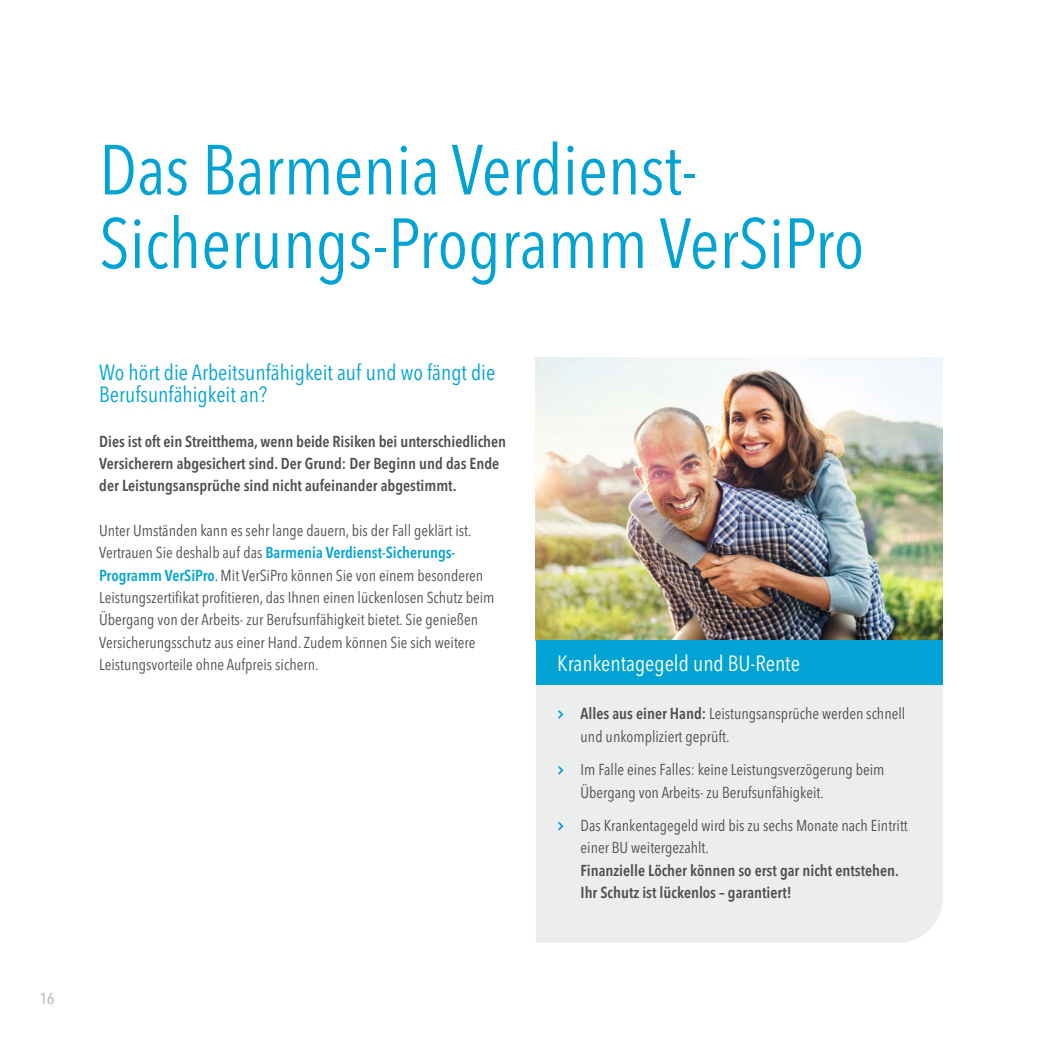
<style>
.page{position:relative;width:1042px;height:1042px;background:#fff}
.page>*{position:absolute;margin:0;border:0;box-sizing:border-box;transform-origin:0 0}
.t1{font:condensed 70px/73.5px "Avenir Next LT Pro";color:#00a3d4}
.t2{font:condensed 21.88px/22.4px "Avenir Next LT Pro";color:#00a3d4}
.t3{font:condensed 21.88px "Avenir Next LT Pro";color:#fff}
.t4{font:condensed 15.75px/22.4px "Avenir Next LT Pro";color:#4e4e4d}
.t5{font:600 condensed 15.75px/22.4px "Avenir Next LT Pro";color:#4e4e4d}
.t6{font:condensed 15.75px "Avenir Next LT Pro";color:#c5c5c5}
.s1{font-weight:600;color:#00a3d4}
.s2{font-weight:600}
</style>
<div class="page">
<img style="left:536px;top:357px;width:407px;height:283px">
<div style="left:536px;top:685px;width:407px;height:258px;background:#eceded"></div>
<svg style="left:558px;top:710px;width:5px;height:8px"></svg>
<svg style="left:558px;top:766px;width:5px;height:8px"></svg>
<svg style="left:558px;top:822px;width:5px;height:8px"></svg>
<div style="left:536px;top:640px;width:407px;height:45px;background:#00a3d4"></div>
<p class="t6" style="left:40px;top:989px;width:16px">16</p>
<h1 class="t1" style="left:99px;top:133px;width:766px">Das Barmenia Verdienst-<br>Sicherungs-Programm VerSiPro</h1>
<h2 class="t2" style="left:99px;top:361px;width:397px">Wo hört die Arbeitsunfähigkeit auf und wo fängt die<br>Berufsunfähigkeit an?</h2>
<p class="t5" style="left:99px;top:430px;width:408px">Dies ist oft ein Streitthema, wenn beide Risiken bei unterschiedlichen<br>Versicherern abgesichert sind. Der Grund: Der Beginn und das Ende der Leistungsansprüche sind nicht aufeinander abgestimmt.</p>
<p class="t4" style="left:99px;top:519px;width:397px">Unter Umständen kann es sehr lange dauern, bis der Fall geklärt ist.<br>Vertrauen Sie deshalb auf das <span class="s1">Barmenia Verdienst-Sicherungs-Programm VerSiPro</span>. Mit VerSiPro können Sie von einem besonderen Leistungszertifikat profitieren, das Ihnen einen lückenlosen Schutz beim Übergang von der Arbeits- zur Berufsunfähigkeit bietet. Sie genießen Versicherungsschutz aus einer Hand. Zudem können Sie sich weitere Leistungsvorteile ohne Aufpreis sichern.</p>
<h2 class="t3" style="left:557px;top:650px;width:244px">Krankentagegeld und BU-Rente</h2>
<p class="t4" style="left:580px;top:703px;width:326px"><span class="s2">Alles aus einer Hand:</span> Leistungsansprüche werden schnell und unkompliziert geprüft.</p>
<p class="t4" style="left:580px;top:758px;width:305px">Im Falle eines Falles: keine Leistungsverzögerung beim<br>Übergang von Arbeits- zu Berufsunfähigkeit.</p>
<p class="t4" style="left:580px;top:814px;width:329px">Das Krankentagegeld wird bis zu sechs Monate nach Eintritt einer BU weitergezahlt.</p>
<p class="t5" style="left:580px;top:859px;width:320px">Finanzielle Löcher können so erst gar nicht entstehen.<br>Ihr Schutz ist lückenlos – garantiert!</p>
</div>
